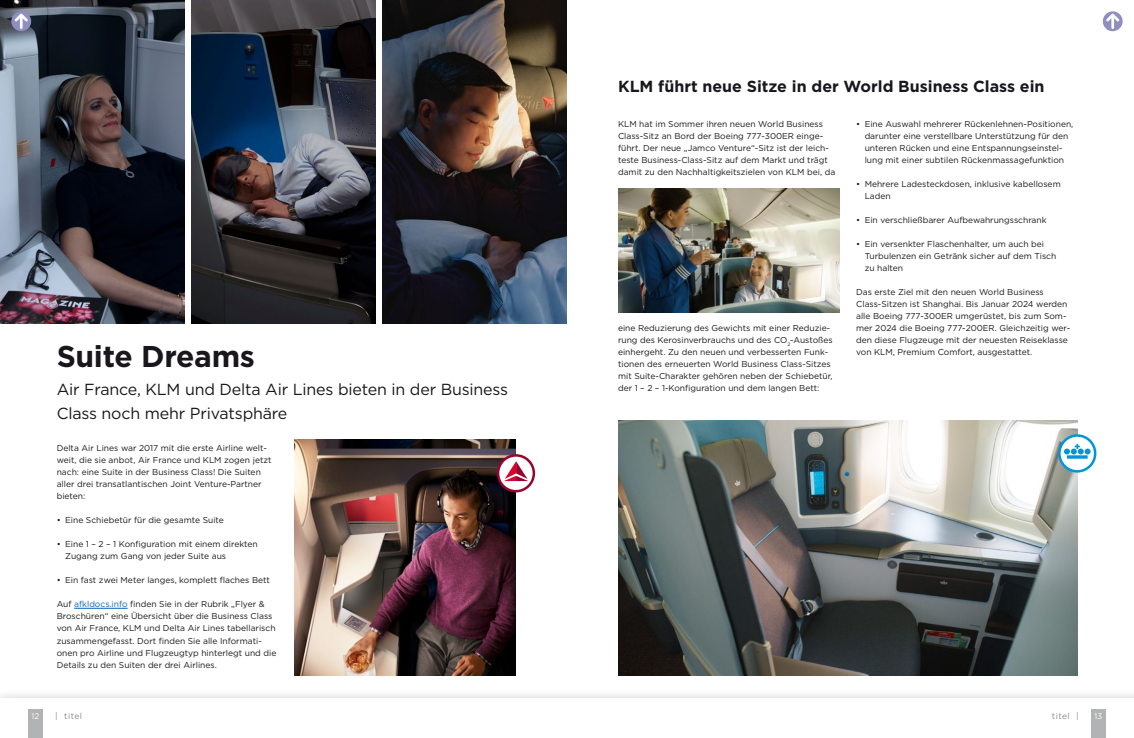
<style>
.page{position:relative;width:1134px;height:738px;background:#fff}
.page>*{position:absolute;margin:0;border:0;box-sizing:border-box;transform-origin:0 0}
.t1{font:700 30px "Gotham";letter-spacing:-.01em;color:#1a171c}
.t2{font:16px/24px "Gotham";letter-spacing:-.01em;color:#1a171c}
.t3{font:700 16px "Gotham";color:#1a171c}
.t4{font:8.5px/12px "Gotham";color:#1a171c}
.t5{font:8.5px "Gotham";letter-spacing:.05em;color:#87888a}
.t6{font:8px "Gotham";color:#fff}
.s1{color:#0563c1}
</style>
<div class="page">
<img style="left:191px;top:0;width:185px;height:323px">
<img style="left:0;top:0;width:184px;height:323px">
<img style="left:383px;top:0;width:184px;height:323px">
<img style="left:618px;top:420px;width:459px;height:255px">
<hr style="left:74px;top:607px;width:54px;height:1px;background:#0563c1">
<img style="left:295px;top:439px;width:221px;height:236px">
<svg style="left:498px;top:455px;width:36px;height:36px"></svg>
<div style="left:497px;top:454px;width:38px;height:38px;border:2px solid #99042f;border-radius:50%"></div>
<svg style="left:504px;top:461px;width:24px;height:19px"></svg>
<svg style="left:1059px;top:435px;width:36px;height:36px"></svg>
<div style="left:1058px;top:434px;width:38px;height:38px;border:2px solid #0095d8;border-radius:50%"></div>
<svg style="left:1064px;top:443px;width:26px;height:15px"></svg>
<img style="left:618px;top:188px;width:221px;height:124px">
<div style="left:0;top:688px;width:1134px;height:49px;background:#fafafa"></div>
<div style="left:0;top:697px;width:1134px;height:40px;background:#fff"></div>
<div style="left:28px;top:708px;width:15px;height:29px;background:#b1b3b4"></div>
<div style="left:1091px;top:708px;width:15px;height:29px;background:#b1b3b4"></div>
<svg style="left:11px;top:11px;width:20px;height:20px"></svg>
<svg style="left:15px;top:13px;width:13px;height:16px"></svg>
<svg style="left:1103px;top:11px;width:20px;height:20px"></svg>
<svg style="left:1106px;top:13px;width:13px;height:16px"></svg>
<h1 class="t1" style="left:57px;top:336px;width:200px">Suite Dreams</h1>
<h2 class="t2" style="left:57px;top:377px;width:453px">Air France, KLM und Delta Air Lines bieten in der Business<br>Class noch mehr Privatsphäre</h2>
<p class="t4" style="left:57px;top:441px;width:216px">Delta Air Lines war 2017 mit die erste Airline welt&shy;weit, die sie anbot, Air France und KLM zogen jetzt nach: eine Suite in der Business Class! Die Suiten aller drei transatlantischen Joint Venture-Partner bieten:</p>
<p class="t4" style="left:57px;top:513px;width:169px">• Eine Schiebetür für die gesamte Suite</p>
<p class="t4" style="left:65px;top:537px;width:194px;text-indent:-8px">• Eine 1 – 2 – 1 Konfiguration mit einem direkten<br>Zugang zum Gang von jeder Suite aus</p>
<p class="t4" style="left:57px;top:573px;width:215px">• Ein fast zwei Meter langes, komplett flaches Bett</p>
<p class="t4" style="left:57px;top:597px;width:221px">Auf <span class="s1">afkldocs.info</span> finden Sie in der Rubrik „Flyer &amp; Broschüren“ eine Übersicht über die Business Class von Air France, KLM und Delta Air Lines tabellarisch zusammengefasst. Dort finden Sie alle Informati&shy;onen pro Airline und Flugzeugtyp hinterlegt und die Details zu den Suiten der drei Airlines.</p>
<h2 class="t3" style="left:618px;top:76px;width:428px">KLM führt neue Sitze in der World Business Class ein</h2>
<p class="t4" style="left:618px;top:117px;width:219px">KLM hat im Sommer ihren neuen World Business Class-Sitz an Bord der Boeing 777-300ER einge&shy;führt. Der neue „Jamco Venture“-Sitz ist der leich&shy;teste Business-Class-Sitz auf dem Markt und trägt damit zu den Nachhaltigkeitszielen von KLM bei, da</p>
<p class="t4" style="left:618px;top:321px;width:216px">eine Reduzierung des Gewichts mit einer Reduzie&shy;rung des Kerosinverbrauchs und des CO<sub>2</sub>-Austoßes einhergeht. Zu den neuen und verbesserten Funk&shy;tionen des erneuerten World Business Class-Sitzes mit Suite-Charakter gehören neben der Schiebetür, der 1 – 2 – 1-Konfiguration und dem langen Bett:</p>
<p class="t4" style="left:856px;top:117px;width:219px;text-align:center">• Eine Auswahl mehrerer Rückenlehnen-Positionen, darunter eine verstellbare Unterstützung für den unteren Rücken und eine Entspannungseinstel&shy;lung mit einer subtilen Rückenmassagefunktion</p>
<p class="t4" style="left:865px;top:177px;width:198px;text-indent:-8px">• Mehrere Ladesteckdosen, inklusive kabellosem<br>Laden</p>
<p class="t4" style="left:856px;top:213px;width:192px">• Ein verschließbarer Aufbewahrungsschrank</p>
<p class="t4" style="left:865px;top:237px;width:193px;text-indent:-8px">• Ein versenkter Flaschenhalter, um auch bei<br>Turbulenzen ein Getränk sicher auf dem Tisch zu halten</p>
<p class="t4" style="left:856px;top:285px;width:216px">Das erste Ziel mit den neuen World Business Class-Sitzen ist Shanghai. Bis Januar 2024 werden alle Boeing 777-300ER umgerüstet, bis zum Som&shy;mer 2024 die Boeing 777-200ER. Gleichzeitig wer&shy;den diese Flugzeuge mit der neuesten Reiseklasse von KLM, Premium Comfort, ausgestattet.</p>
<p class="t6" style="left:32px;top:710px;width:9px">12</p>
<p class="t5" style="left:55px;top:710px;width:28px">| titel</p>
<p class="t5" style="left:1052px;top:710px;width:28px">titel |</p>
<p class="t6" style="left:1094px;top:710px;width:9px">13</p>
</div>
